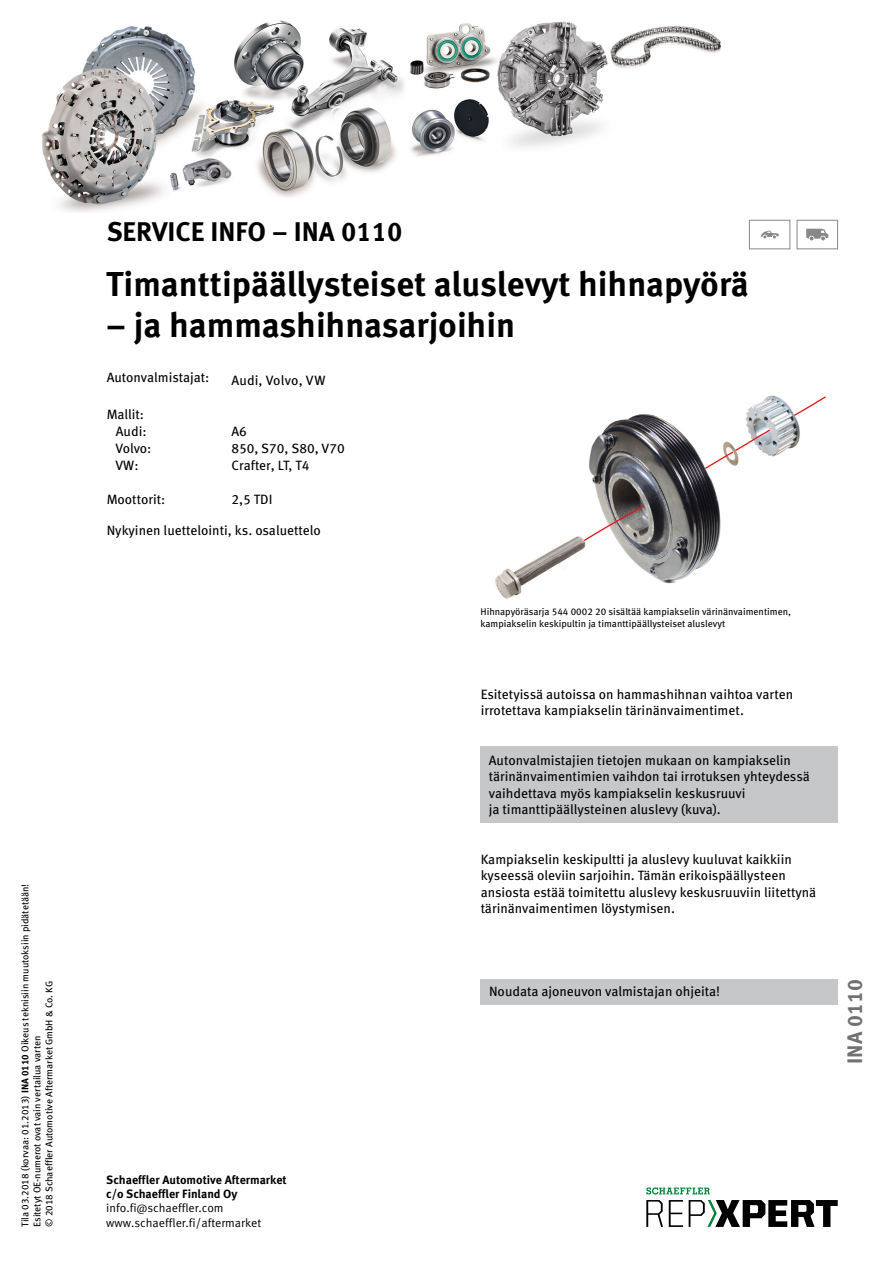
<style>
.page{position:relative;width:893px;height:1263px;background:#fff}
.page>*{position:absolute;margin:0;border:0;box-sizing:border-box;transform-origin:0 0}
.t1{font:700 34.5px "Meta Pro";color:#000}
.t2{font:700 27px "Meta Pro";color:#000}
.t3{font:700 21px "Meta Pro";color:#707172}
.t4{font:13.5px/16.5px "Meta Pro";color:#000}
.t5{font:700 12px/14.4px "Meta Pro";color:#000}
.t6{font:12px/14.4px "Meta Pro Norm";color:#000}
.t7{font:9.75px/12px "Meta Pro";color:#000}
.s1{font-weight:700}
</style>
<div class="page">
<div style="left:480px;top:746px;width:357px;height:77px;background:#c6c7c8"></div>
<img style="left:495px;top:395px;width:331px;height:205px">
<div style="left:480px;top:980px;width:358px;height:25px;background:#c6c7c8"></div>
<div style="left:749px;top:220px;width:41px;height:29px;border:1px solid #87888a"></div>
<svg style="left:761px;top:231px;width:18px;height:7px"></svg>
<div style="left:797px;top:220px;width:41px;height:29px;border:1px solid #87888a"></div>
<svg style="left:806px;top:229px;width:22px;height:11px"></svg>
<img style="left:42px;top:20px;width:679px;height:192px">
<svg style="left:646px;top:1200px;width:17px;height:27px"></svg>
<svg style="left:669px;top:1200px;width:14px;height:27px"></svg>
<svg style="left:689px;top:1200px;width:149px;height:27px"></svg>
<svg style="left:646px;top:1187px;width:64px;height:7px"></svg>
<p class="t7" style="left:19px;top:1227px;width:345px;rotate:-90deg">Tila 03.2018 (korvaa: 01.2013) <span class="s1">INA 0110</span> Oikeus teknisiin muutoksiin pidätetään!<br>Esitetyt OE-numerot ovat vain vertailua varten<br>© 2018 Schaeffler Automotive Aftermarket GmbH &amp; Co. KG</p>
<h2 class="t2" style="left:107px;top:210px;width:297px">SERVICE INFO – INA 0110</h2>
<h1 class="t1" style="left:106px;top:257px;width:644px">Timanttipäällysteiset aluslevyt hihnapyörä</h1>
<h1 class="t1" style="left:106px;top:298px;width:411px">– ja hammashihnasarjoihin</h1>
<p class="t4" style="left:107px;top:368px;width:104px">Autonvalmistajat:</p>
<p class="t4" style="left:231px;top:371px;width:96px">Audi, Volvo, VW</p>
<p class="t4" style="left:107px;top:405px;width:41px;line-height:17px;text-align:right">Mallit:<br>Audi:</p>
<p class="t4" style="left:231px;top:422px;width:17px">A6</p>
<p class="t4" style="left:116px;top:439px;width:37px">Volvo:</p>
<p class="t4" style="left:231px;top:439px;width:115px">850, S70, S80, V70</p>
<p class="t4" style="left:116px;top:456px;width:25px">VW:</p>
<p class="t4" style="left:231px;top:456px;width:80px">Crafter, LT, T4</p>
<p class="t4" style="left:107px;top:490px;width:60px">Moottorit:</p>
<p class="t4" style="left:231px;top:490px;width:43px">2,5 TDI</p>
<p class="t4" style="left:107px;top:521px;width:216px">Nykyinen luettelointi, ks. osaluettelo</p>
<p class="t7" style="left:480px;top:604px;width:312px;line-height:12.8px">Hihnapyöräsarja 544 0002 20 sisältää kampiakselin värinänvaimentimen, kampiakselin keskipultin ja timanttipäällysteiset aluslevyt</p>
<p class="t4" style="left:481px;top:685px;width:314px">Esitetyissä autoissa on hammashihnan vaihtoa varten irrotettava kampiakselin tärinänvaimentimet.</p>
<p class="t4" style="left:489px;top:751px;width:322px">Autonvalmistajien tietojen mukaan on kampiakselin tärinänvaimentimien vaihdon tai irrotuksen yhteydessä vaihdettava myös kampiakselin keskusruuvi<br>ja timanttipäällysteinen aluslevy (kuva).</p>
<p class="t4" style="left:481px;top:850px;width:337px">Kampiakselin keskipultti ja aluslevy kuuluvat kaikkiin kyseessä oleviin sarjoihin. Tämän erikoispäällysteen ansiosta estää toimitettu aluslevy keskusruuviin liitettynä tärinänvaimentimen löystymisen.</p>
<p class="t4" style="left:489px;top:982px;width:233px">Noudata ajoneuvon valmistajan ohjeita!</p>
<h3 class="t3" style="left:838px;top:1064px;width:86px;rotate:-90deg">INA 0110</h3>
<p class="t5" style="left:106px;top:1171px;width:182px">Schaeffler Automotive Aftermarket c/o Schaeffler Finland Oy</p>
<p class="t6" style="left:106px;top:1200px;width:156px">info.fi@schaeffler.com www.schaeffler.fi/aftermarket</p>
</div>
